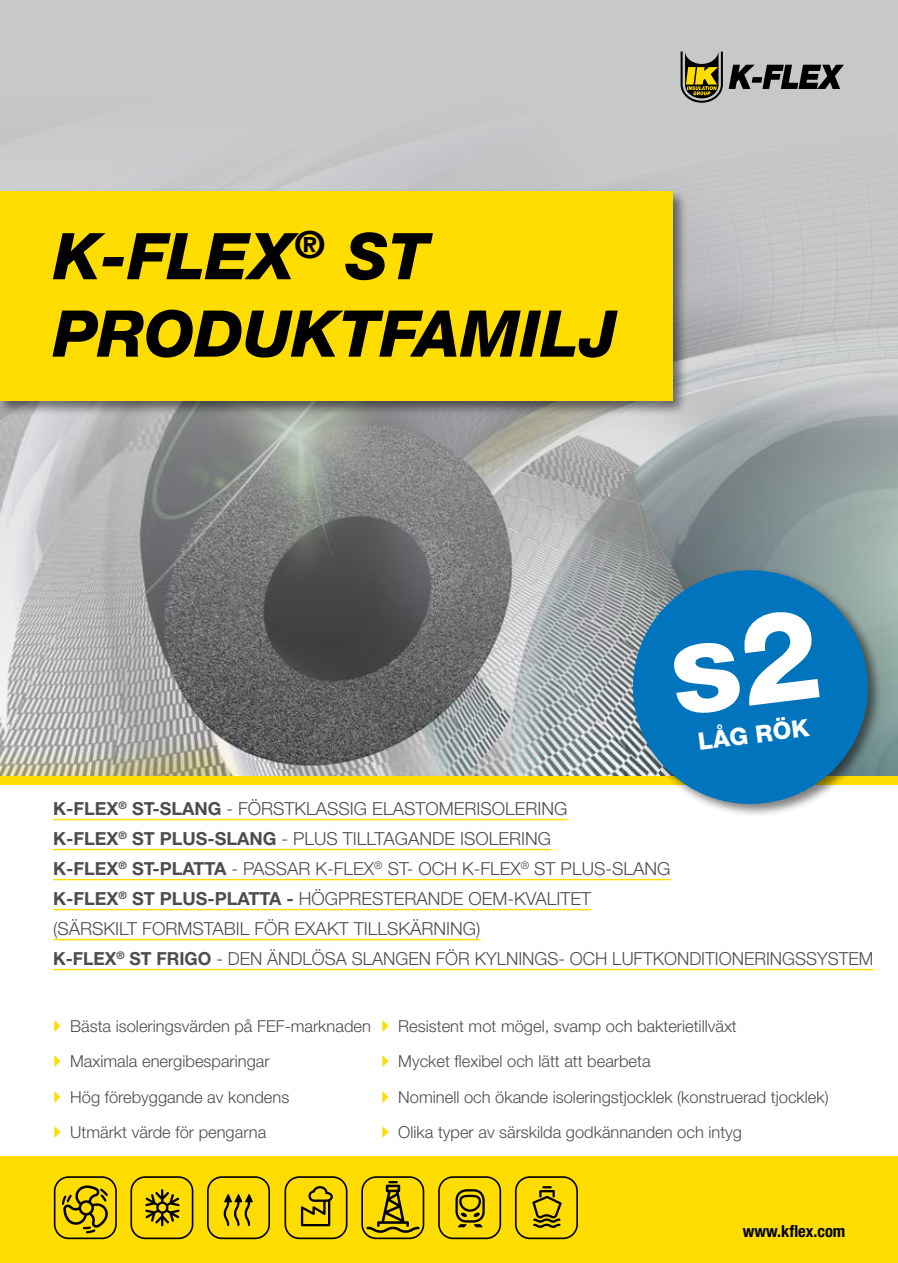
<style>
.page{position:relative;width:898px;height:1263px;background:#fff}
.page>*{position:absolute;margin:0;border:0;box-sizing:border-box;transform-origin:0 0}
.t1{font:italic 800 64.5px/77.4px "Helvetica Neue LT Std";color:#000}
.t2{font:800 24px "Helvetica Neue LT Std";color:#fff}
.t3{font:300 18px/30px "Helvetica Neue LT Std";color:#4d4d4f}
.t4{font:300 16.5px/35.1px "Helvetica Neue LT Std";color:#4d4d4f}
.t5{font:700 condensed 16.5px "Helvetica Neue LT Std";color:#000}
.s1{font-weight:700}
</style>
<div class="page">
<div style="left:0;top:0;width:897px;height:780px;background:#c7c8ca"></div>
<img style="left:0;top:187px;width:897px;height:589px">
<hr style="left:53px;top:819px;width:514px;height:1px;background:#fd0">
<hr style="left:53px;top:849px;width:498px;height:1px;background:#fd0">
<hr style="left:53px;top:879px;width:617px;height:1px;background:#fd0">
<hr style="left:53px;top:909px;width:538px;height:1px;background:#fd0">
<hr style="left:53px;top:939px;width:427px;height:1px;background:#fd0">
<hr style="left:53px;top:969px;width:820px;height:1px;background:#fd0">
<div style="left:0;top:776px;width:897px;height:8px;background:#fd0"></div>
<div style="left:0;top:188px;width:687px;height:228px;background:#000;opacity:.5"></div>
<div style="left:0;top:191px;width:672px;height:209px;background:#fd0"></div>
<div style="left:629px;top:567px;width:253px;height:251px;background:#000;opacity:.5"></div>
<svg style="left:625px;top:563px;width:249px;height:248px;fill:#0074bc"></svg>
<div style="left:0;top:1157px;width:897px;height:106px;background:#fd0"></div>
<svg style="left:130px;top:1176px;width:63px;height:63px"></svg>
<svg style="left:54px;top:1176px;width:63px;height:63px"></svg>
<svg style="left:361px;top:1176px;width:63px;height:63px"></svg>
<svg style="left:515px;top:1176px;width:62px;height:63px"></svg>
<svg style="left:438px;top:1176px;width:63px;height:63px"></svg>
<svg style="left:284px;top:1176px;width:63px;height:63px"></svg>
<svg style="left:207px;top:1176px;width:63px;height:63px"></svg>
<svg style="left:680px;top:51px;width:42px;height:52px"></svg>
<svg style="left:728px;top:65px;width:115px;height:24px"></svg>
<div style="left:670px;top:608px;width:149px;height:108px;background:#0074bc"></div>
<h1 class="t1" style="left:53px;top:217px;width:565px">K-FLEX<sup>®</sup> ST<br>PRODUKTFAMILJ</h1>
<h2 class="t2" style="left:696px;top:727px;width:113px;rotate:-7deg">LÅG RÖK</h2>
<p class="t3" style="left:53px;top:793px;width:821px"><span class="s1">K-FLEX</span><sup>®</sup> <span class="s1">ST-SLANG</span> - FÖRSTKLASSIG ELASTOMERISOLERING<br><span class="s1">K-FLEX</span><sup>®</sup> <span class="s1">ST PLUS-SLANG</span> - PLUS TILLTAGANDE ISOLERING<br><span class="s1">K-FLEX</span><sup>®</sup> <span class="s1">ST-PLATTA</span> - PASSAR K-FLEX<sup>®</sup> ST- OCH K-FLEX<sup>®</sup> ST PLUS-SLANG<br><span class="s1">K-FLEX</span><sup>®</sup> <span class="s1">ST PLUS-PLATTA -</span> HÖGPRESTERANDE OEM-KVALITET<br>(SÄRSKILT FORMSTABIL FÖR EXAKT TILLSKÄRNING)<br><span class="s1">K-FLEX</span><sup>®</sup> <span class="s1">ST FRIGO</span> - DEN ÄNDLÖSA SLANGEN FÖR KYLNINGS- OCH LUFTKONDITIONERINGSSYSTEM</p>
<p class="t4" style="left:70px;top:1008px;width:302px">Bästa isoleringsvärden på FEF-marknaden<br>Maximala energibesparingar<br>Hög förebyggande av kondens<br>Utmärkt värde för pengarna</p>
<p class="t4" style="left:398px;top:1008px;width:432px">Resistent mot mögel, svamp och bakterietillväxt<br>Mycket flexibel och lätt att bearbeta<br>Nominell och ökande isoleringstjocklek (konstruerad tjocklek)<br>Olika typer av särskilda godkännanden och intyg</p>
<p class="t5" style="left:742px;top:1221px;width:104px">www.kflex.com</p>
</div>
